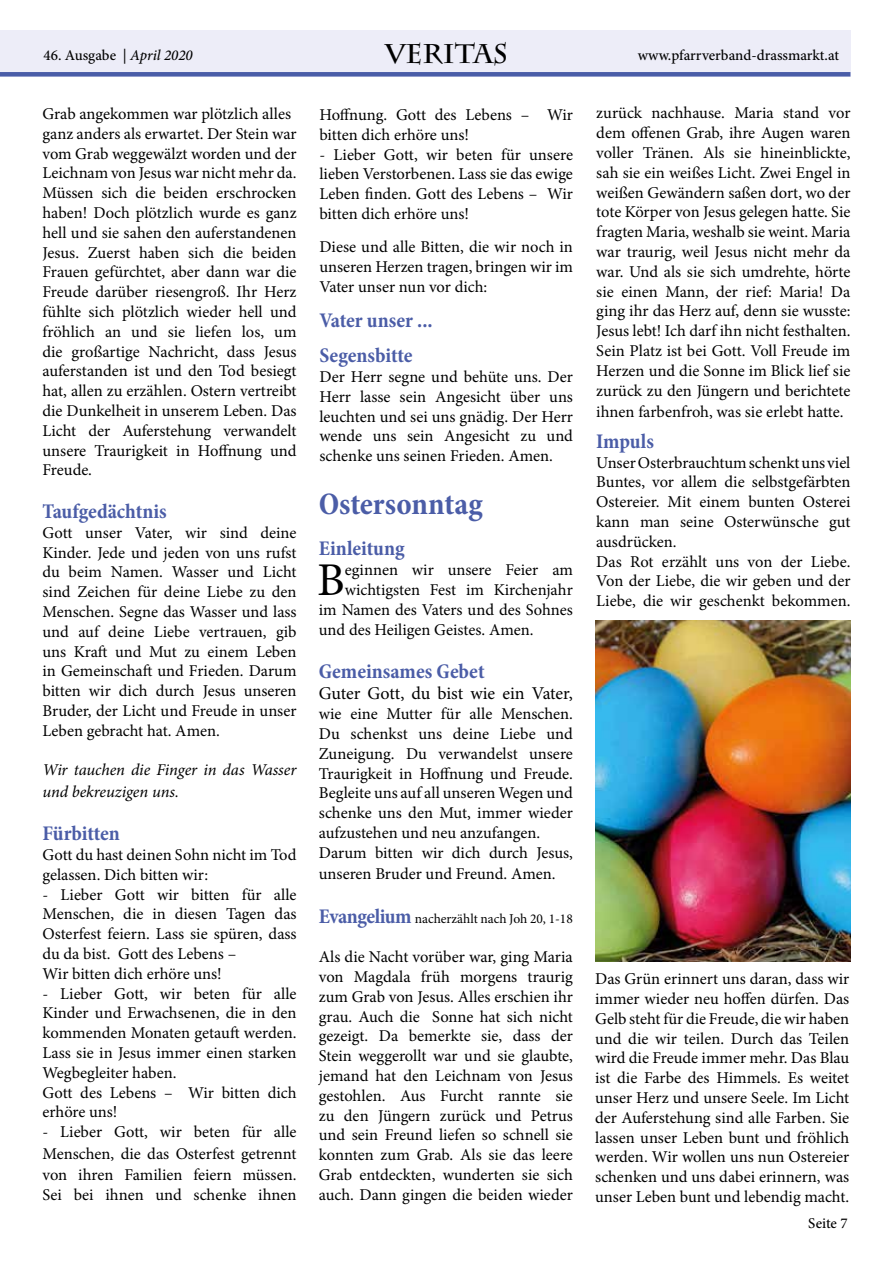
<style>
.page{position:relative;width:893px;height:1263px;background:#fff}
.page>*{position:absolute;margin:0;border:0;box-sizing:border-box;transform-origin:0 0}
.t1{font:46.95px "Minion Pro";color:#000}
.t2{font:700 condensed 31.5px "Minion Pro";letter-spacing:-.005em;color:#4b5da7}
.t3{font:700 27px "Charlemagne Std";color:#000}
.t4{font:700 condensed 21px/35.1px "Minion Pro";letter-spacing:-.005em;color:#4b5da7}
.t5{font:18px "Minion Pro";letter-spacing:-.005em;color:#000}
.t6{font:16.5px/19.8px "Minion Pro";color:#000;text-align:justify}
.t7{font:italic 16.5px/21.6px "Minion Pro";letter-spacing:-.005em;color:#000}
.t8{font:500 15px "Minion Pro";color:#000}
.t9{font:13.5px "Minion Pro";color:#000}
.s1{font-style:italic}
.s2{font-weight:700;font-stretch:condensed;font-size:21px;color:#4b5da7}
</style>
<div class="page">
<div style="left:0;top:30px;width:850px;height:47px;background:#ededf8"></div>
<div style="left:0;top:72px;width:850px;height:5px;background:#4a5da8"></div>
<img style="left:595px;top:620px;width:255px;height:341px">
<p class="t8" style="left:44px;top:46px;width:151px">46. Ausgabe | <span class="s1">April 2020</span></p>
<h3 class="t3" style="left:385px;top:38px;width:124px">VERITAS</h3>
<p class="t8" style="left:638px;top:46px;width:203px">www.pfarrverband-drassmarkt.at</p>
<p class="t6" style="left:43px;top:104px;width:256px;text-align:left">Grab angekommen war plötzlich alles ganz anders als erwartet. Der Stein war vom Grab weggewälzt worden und der Leichnam von Jesus war nicht mehr da.<br>Müssen sich die beiden erschrocken haben! Doch plötzlich wurde es ganz hell und sie sahen den auferstandenen Jesus. Zuerst haben sich die beiden Frauen gefürchtet, aber dann war die Freude darüber riesengroß. Ihr Herz fühlte sich plötzlich wieder hell und fröhlich an und sie liefen los, um die großartige Nachricht, dass Jesus auferstanden ist und den Tod besiegt hat, allen zu erzählen. Ostern vertreibt die Dunkelheit in unserem Leben. Das Licht der Auferstehung verwandelt unsere Traurigkeit in Hoffnung und Freude.</p>
<p class="t4" style="left:43px;top:494px;width:126px">Taufgedächtnis</p>
<p class="t6" style="left:43px;top:523px;width:256px">Gott unser Vater, wir sind deine Kinder. Jede und jeden von uns rufst du beim Namen. Wasser und Licht sind Zeichen für deine Liebe zu den Menschen. Segne das Wasser und lass und auf deine Liebe vertrauen, gib uns Kraft und Mut zu einem Leben in Gemeinschaft und Frieden. Darum bitten wir dich durch Jesus unseren Bruder, der Licht und Freude in unser Leben gebracht hat. Amen.</p>
<p class="t7" style="left:43px;top:759px;width:256px">Wir tauchen die Finger in das Wasser und bekreuzigen uns.</p>
<p class="t4" style="left:43px;top:816px;width:79px">Fürbitten</p>
<p class="t6" style="left:43px;top:845px;width:256px">Gott du hast deinen Sohn nicht im Tod gelassen. Dich bitten wir:</p>
<p class="t6" style="left:43px;top:884px;width:256px;text-align:left">- Lieber Gott wir bitten für alle<br>Menschen, die in diesen Tagen das<br>Osterfest feiern. Lass sie spüren, dass du da bist. Gott des Lebens –<br>Wir bitten dich erhöre uns!</p>
<p class="t6" style="left:43px;top:983px;width:256px;text-align:left">- Lieber Gott, wir beten für alle<br>Kinder und Erwachsenen, die in den kommenden Monaten getauft werden.<br>Lass sie in Jesus immer einen starken<br>Wegbegleiter haben.<br>Gott des Lebens – Wir bitten dich erhöre uns!</p>
<p class="t6" style="left:43px;top:1121px;width:256px;line-height:21.6px">- Lieber Gott, wir beten für alle Menschen, die das Osterfest getrennt von ihren Familien feiern müssen.</p>
<p class="t6" style="left:43px;top:1185px;width:256px">Sei bei ihnen und schenke ihnen</p>
<p class="t6" style="left:319px;top:105px;width:255px">Hoffnung. Gott des Lebens – Wir bitten dich erhöre uns!</p>
<p class="t6" style="left:319px;top:145px;width:255px">- Lieber Gott, wir beten für unsere lieben Verstorbenen. Lass sie das ewige Leben finden. Gott des Lebens – Wir bitten dich erhöre uns!</p>
<p class="t6" style="left:319px;top:237px;width:255px">Diese und alle Bitten, die wir noch in unseren Herzen tragen, bringen wir im Vater unser nun vor dich:</p>
<p class="t4" style="left:319px;top:303px;width:115px">Vater unser ...<br>Segensbitte</p>
<p class="t6" style="left:319px;top:367px;width:255px">Der Herr segne und behüte uns. Der Herr lasse sein Angesicht über uns leuchten und sei uns gnädig. Der Herr wende uns sein Angesicht zu und schenke uns seinen Frieden. Amen.</p>
<h2 class="t2" style="left:319px;top:483px;width:165px">Ostersonntag</h2>
<p class="t4" style="left:319px;top:531px;width:87px">Einleitung</p>
<h1 class="t1" style="left:317px;top:548px;width:29px">B</h1>
<p class="t6" style="left:345px;top:560px;width:230px">eginnen wir unsere Feier am</p>
<p class="t6" style="left:345px;top:580px;width:230px">wichtigsten Fest im Kirchenjahr</p>
<p class="t6" style="left:319px;top:600px;width:256px">im Namen des Vaters und des Sohnes</p>
<p class="t6" style="left:319px;top:619px;width:216px">und des Heiligen Geistes. Amen.</p>
<p class="t4" style="left:319px;top:653px;width:167px">Gemeinsames Gebet</p>
<p class="t5" style="left:319px;top:681px;width:256px">Guter Gott, du bist wie ein Vater,</p>
<p class="t6" style="left:319px;top:704px;width:256px;text-align:left">wie eine Mutter für alle Menschen.<br>Du schenkst uns deine Liebe und Zuneigung. Du verwandelst unsere Traurigkeit in Hoffnung und Freude.<br>Begleite uns auf all unseren Wegen und schenke uns den Mut, immer wieder aufzustehen und neu anzufangen.<br>Darum bitten wir dich durch Jesus,</p>
<p class="t6" style="left:319px;top:864px;width:238px">unseren Bruder und Freund. Amen.</p>
<p class="t9" style="left:319px;top:909px;width:256px"><span class="s2">Evangelium</span> nacherzählt nach Joh 20, 1-18</p>
<p class="t6" style="left:319px;top:947px;width:256px">Als die Nacht vorüber war, ging Maria von Magdala früh morgens traurig zum Grab von Jesus. Alles erschien ihr grau. Auch die Sonne hat sich nicht gezeigt. Da bemerkte sie, dass der Stein weggerollt war und sie glaubte, jemand hat den Leichnam von Jesus gestohlen. Aus Furcht rannte sie zu den Jüngern zurück und Petrus und sein Freund liefen so schnell sie konnten zum Grab. Als sie das leere Grab entdeckten, wunderten sie sich auch. Dann gingen die beiden wieder</p>
<p class="t6" style="left:596px;top:103px;width:256px">zurück nachhause. Maria stand vor dem offenen Grab, ihre Augen waren voller Tränen. Als sie hineinblickte, sah sie ein weißes Licht. Zwei Engel in weißen Gewändern saßen dort, wo der tote Körper von Jesus gelegen hatte. Sie fragten Maria, weshalb sie weint. Maria war traurig, weil Jesus nicht mehr da war. Und als sie sich umdrehte, hörte sie einen Mann, der rief: Maria! Da ging ihr das Herz auf, denn sie wusste:<br>Jesus lebt! Ich darf ihn nicht festhalten.<br>Sein Platz ist bei Gott. Voll Freude im Herzen und die Sonne im Blick lief sie zurück zu den Jüngern und berichtete</p>
<p class="t6" style="left:596px;top:402px;width:249px">ihnen farbenfroh, was sie erlebt hatte.</p>
<p class="t4" style="left:596px;top:423px;width:59px">Impuls</p>
<p class="t6" style="left:596px;top:452px;width:256px;text-align:left">Unser Osterbrauchtum schenkt uns viel<br>Buntes, vor allem die selbstgefärbten<br>Ostereier. Mit einem bunten Osterei kann man seine Osterwünsche gut ausdrücken.<br>Das Rot erzählt uns von der Liebe.<br>Von der Liebe, die wir geben und der<br>Liebe, die wir geschenkt bekommen.</p>
<p class="t6" style="left:595px;top:969px;width:256px">Das Grün erinnert uns daran, dass wir immer wieder neu hoffen dürfen. Das Gelb steht für die Freude, die wir haben und die wir teilen. Durch das Teilen wird die Freude immer mehr. Das Blau ist die Farbe des Himmels. Es weitet unser Herz und unsere Seele. Im Licht der Auferstehung sind alle Farben. Sie lassen unser Leben bunt und fröhlich werden. Wir wollen uns nun Ostereier schenken und uns dabei erinnern, was unser Leben bunt und lebendig macht.</p>
<p class="t8" style="left:808px;top:1213px;width:41px">Seite 7</p>
</div>
